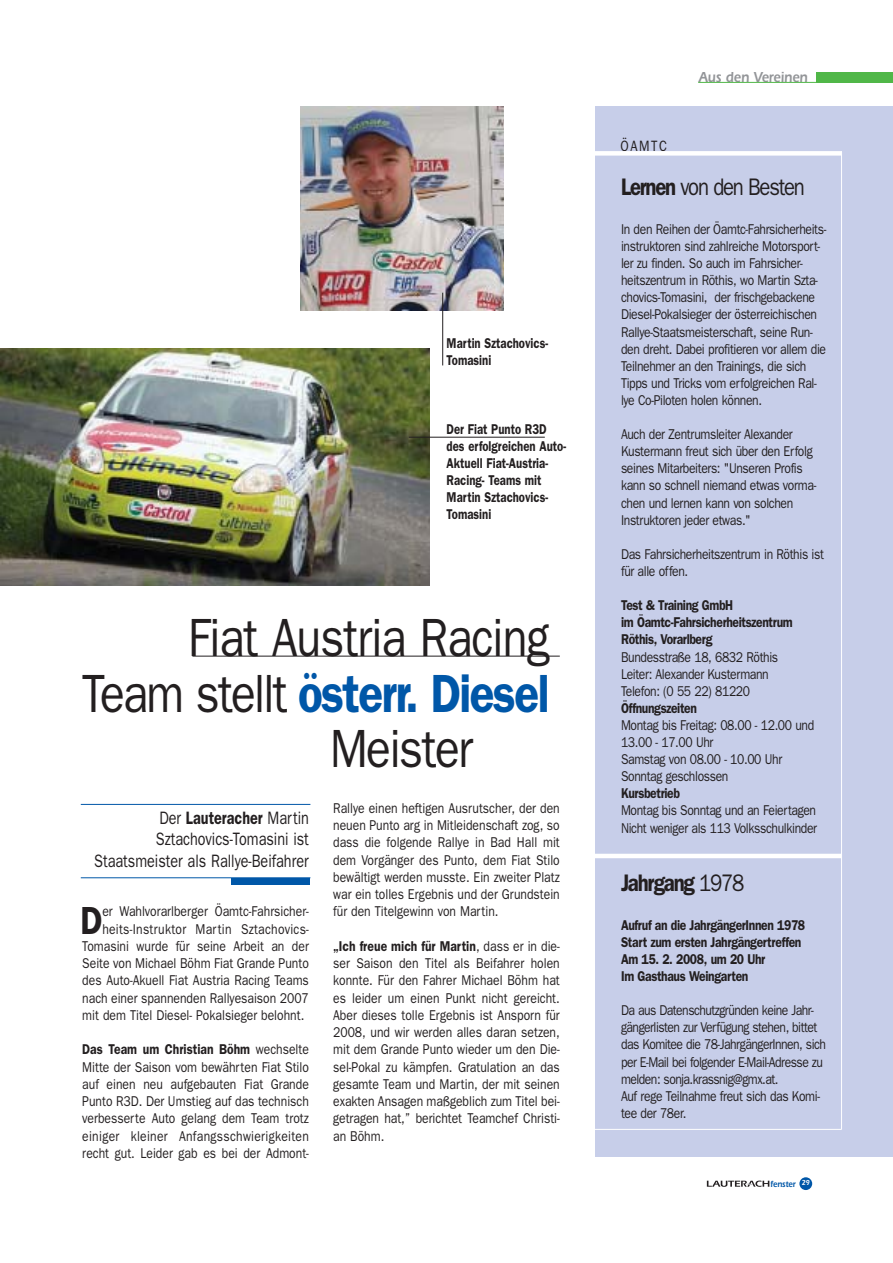
<style>
.page{position:relative;width:893px;height:1263px;background:#fff}
.page>*{position:absolute;margin:0;border:0;box-sizing:border-box;transform-origin:0 0}
.t1{font:54px "Franklin Gothic";letter-spacing:-.02em;color:#231f20;scale:.85 1}
.t2{font:600 54px "Franklin Gothic";letter-spacing:-.035em;color:#0057a8;scale:.85 1}
.t3{font:600 39.3px "Franklin Gothic";color:#231f20;scale:.85 1}
.t4{font:24px "Franklin Gothic";letter-spacing:-.06em;color:#231f20;scale:.85 1}
.t5{font:600 24px "Franklin Gothic";letter-spacing:-.06em;color:#231f20;scale:.85 1}
.t6{font:18px/21.6px "Franklin Gothic";color:#231f20;text-align:right;scale:.8 1}
.t7{font:600 15px "Itc Eras";color:#939598;scale:.85 1}
.t8{font:15px "Franklin Gothic";letter-spacing:.12em;color:#231f20;scale:.85 1}
.t9{font:14.25px/17.1px "Franklin Gothic";letter-spacing:-.03em;color:#231f20;scale:.85 1}
.t10{font:14.25px "Franklin Gothic";color:#231f20;scale:.85 1}
.t11{font:600 14.25px/17.1px "Franklin Gothic";letter-spacing:-.03em;color:#231f20;scale:.85 1}
.t12{font:600 14.25px/17.1px "Franklin Gothic";color:#231f20;scale:.8 1}
.t13{font:14.25px "Franklin Gothic";letter-spacing:.02em;color:#231f20;scale:.85 1}
.t14{font:600 9px "Itc Eras";color:#0057a8;scale:.85 1}
.s1{font-weight:400;color:#231f20}
.s2{font-weight:600}
.s3{font-weight:400}
</style>
<div class="page">
<hr style="left:81px;top:804px;width:229px;height:1px;background:#0057a8">
<hr style="left:81px;top:877px;width:229px;height:1px;background:#0057a8">
<div style="left:232px;top:878px;width:78px;height:6px;background:#0057a8"></div>
<div style="left:595px;top:106px;width:298px;height:1051px;background:#c7cee9"></div>
<div style="left:583px;top:151px;width:259px;height:5px;background:#fff"></div>
<hr style="left:583px;top:854px;width:259px;height:4px;background:#fff">
<hr style="left:841px;top:152px;width:1px;height:977px;background:#fff">
<hr style="left:594px;top:1129px;width:247px;height:1px;background:#fff">
<img style="left:300px;top:106px;width:204px;height:204px">
<hr style="left:192px;top:656px;width:368px;height:1px;background:#231f20">
<hr style="left:442px;top:293px;width:1px;height:72px;background:#231f20">
<div style="left:799px;top:1177px;width:13px;height:13px;background:#0057a8;border-radius:50%"></div>
<svg style="left:707px;top:1180px;width:62px;height:7px"></svg>
<img style="left:0;top:349px;width:429px;height:237px">
<div style="left:816px;top:72px;width:77px;height:11px;background:#50b748"></div>
<hr style="left:698px;top:82px;width:119px;height:1px;background:#50b748">
<hr style="left:409px;top:437px;width:136px;height:1px;background:#231f20">
<p class="t12" style="left:447px;top:336px;width:128px">Martin Sztachovics-<br>Tomasini</p>
<p class="t12" style="left:447px;top:422px;width:151px">Der Fiat Punto R3D des erfolgreichen Auto-<br>Aktuell Fiat-Austria-<br>Racing- Teams mit<br>Martin Sztachovics-<br>Tomasini</p>
<h1 class="t1" style="left:188px;top:619px;width:427px">Fiat Austria Racing</h1>
<h1 class="t2" style="left:82px;top:674px;width:552px"><span class="s1">Team stellt</span> österr. Diesel</h1>
<h1 class="t1" style="left:330px;top:730px;width:170px">Meister</h1>
<p class="t6" style="left:94px;top:808px;width:270px">Der <span class="s2">Lauteracher</span> Martin<br>Sztachovics-Tomasini ist<br>Staatsmeister als Rallye-Beifahrer</p>
<h2 class="t3" style="left:80px;top:906px;width:27px">D</h2>
<p class="t10" style="left:102px;top:906px;width:244px">er Wahlvorarlberger Öamtc-Fahrsicher-</p>
<p class="t13" style="left:102px;top:924px;width:244px">heits-Instruktor Martin Sztachovics-</p>
<p class="t10" style="left:82px;top:941px;width:268px">Tomasini wurde für seine Arbeit an der</p>
<p class="t10" style="left:82px;top:958px;width:268px">Seite von Michael Böhm Fiat Grande Punto</p>
<p class="t10" style="left:82px;top:975px;width:268px">des Auto-Akuell Fiat Austria Racing Teams</p>
<p class="t10" style="left:82px;top:993px;width:268px">nach einer spannenden Rallyesaison 2007</p>
<p class="t10" style="left:82px;top:1010px;width:263px">mit dem Titel Diesel- Pokalsieger belohnt.</p>
<p class="t9" style="left:82px;top:1042px;width:268px;text-align:justify"><span class="s2">Das Team um Christian Böhm</span> wechselte Mitte der Saison vom bewährten Fiat Stilo auf einen neu aufgebauten Fiat Grande Punto R3D. Der Umstieg auf das technisch verbesserte Auto gelang dem Team trotz einiger kleiner Anfangsschwierigkeiten recht gut. Leider gab es bei der Admont-</p>
<p class="t9" style="left:333px;top:801px;width:268px;text-align:justify">Rallye einen heftigen Ausrutscher, der den neuen Punto arg in Mitleidenschaft zog, so dass die folgende Rallye in Bad Hall mit dem Vorgänger des Punto, dem Fiat Stilo bewältigt werden musste. Ein zweiter Platz war ein tolles Ergebnis und der Grundstein für den Titelgewinn von Martin.</p>
<p class="t9" style="left:333px;top:939px;width:268px;text-align:justify"><span class="s2">„Ich freue mich für Martin</span>, dass er in die&shy;ser Saison den Titel als Beifahrer holen konnte. Für den Fahrer Michael Böhm hat es leider um einen Punkt nicht gereicht.<br>Aber dieses tolle Ergebnis ist Ansporn für 2008, und wir werden alles daran setzen, mit dem Grande Punto wieder um den Die&shy;sel-Pokal zu kämpfen. Gratulation an das gesamte Team und Martin, der mit seinen exakten Ansagen maßgeblich zum Titel bei&shy;getragen hat,” berichtet Teamchef Christi&shy;an Böhm.</p>
<p class="t8" style="left:620px;top:141px;width:56px">ÖAMTC</p>
<p class="t7" style="left:699px;top:72px;width:130px">Aus den Vereinen</p>
<h3 class="t4" style="left:621px;top:178px;width:218px"><span class="s2">Lernen</span> von den Besten</h3>
<p class="t9" style="left:621px;top:222px;width:243px">In den Reihen der Öamtc-Fahrsicherheits&shy;instruktoren sind zahlreiche Motorsport&shy;ler zu finden. So auch im Fahrsicher&shy;heitszentrum in Röthis, wo Martin Szta&shy;chovics-Tomasini, der frischgebackene Diesel-Pokalsieger der österreichischen Rallye-Staatsmeisterschaft, seine Run&shy;den dreht. Dabei profitieren vor allem die Teilnehmer an den Trainings, die sich Tipps und Tricks vom erfolgreichen Ral&shy;lye Co-Piloten holen können.</p>
<p class="t9" style="left:621px;top:427px;width:231px">Auch der Zentrumsleiter Alexander Kustermann freut sich über den Erfolg seines Mitarbeiters: "Unseren Profis kann so schnell niemand etwas vorma&shy;chen und lernen kann von solchen Instruktoren jeder etwas."</p>
<p class="t9" style="left:621px;top:547px;width:240px">Das Fahrsicherheitszentrum in Röthis ist für alle offen.</p>
<p class="t11" style="left:621px;top:598px;width:204px">Test &amp; Training GmbH<br>im Öamtc-Fahrsicherheitszentrum<br>Röthis, Vorarlberg</p>
<p class="t9" style="left:621px;top:649px;width:186px">Bundesstraße 18, 6832 Röthis<br>Leiter: Alexander Kustermann<br>Telefon: (0 55 22) 81220</p>
<p class="t11" style="left:621px;top:701px;width:91px">Öffnungszeiten</p>
<p class="t9" style="left:621px;top:718px;width:229px">Montag bis Freitag: 08.00 - 12.00 und<br>13.00 - 17.00 Uhr<br>Samstag von 08.00 - 10.00 Uhr<br>Sonntag geschlossen</p>
<p class="t11" style="left:621px;top:786px;width:71px">Kursbetrieb</p>
<p class="t9" style="left:621px;top:803px;width:232px">Montag bis Sonntag und an Feiertagen<br>Nicht weniger als 113 Volksschulkinder</p>
<h3 class="t5" style="left:621px;top:874px;width:147px">Jahrgang <span class="s3">1978</span></h3>
<p class="t11" style="left:621px;top:917px;width:218px">Aufruf an die JahrgängerInnen 1978<br>Start zum ersten Jahrgängertreffen<br>Am 15. 2. 2008, um 20 Uhr<br>Im Gasthaus Weingarten</p>
<p class="t9" style="left:621px;top:1003px;width:242px">Da aus Datenschutzgründen keine Jahr&shy;gängerlisten zur Verfügung stehen, bittet das Komitee die 78-JahrgängerInnen, sich per E-Mail bei folgender E-Mail-Adresse zu melden: sonja.krassnig@gmx.at.<br>Auf rege Teilnahme freut sich das Komi&shy;tee der 78er.</p>
<p class="t14" style="left:770px;top:1181px;width:48px">fenster <sup>29</sup></p>
</div>
